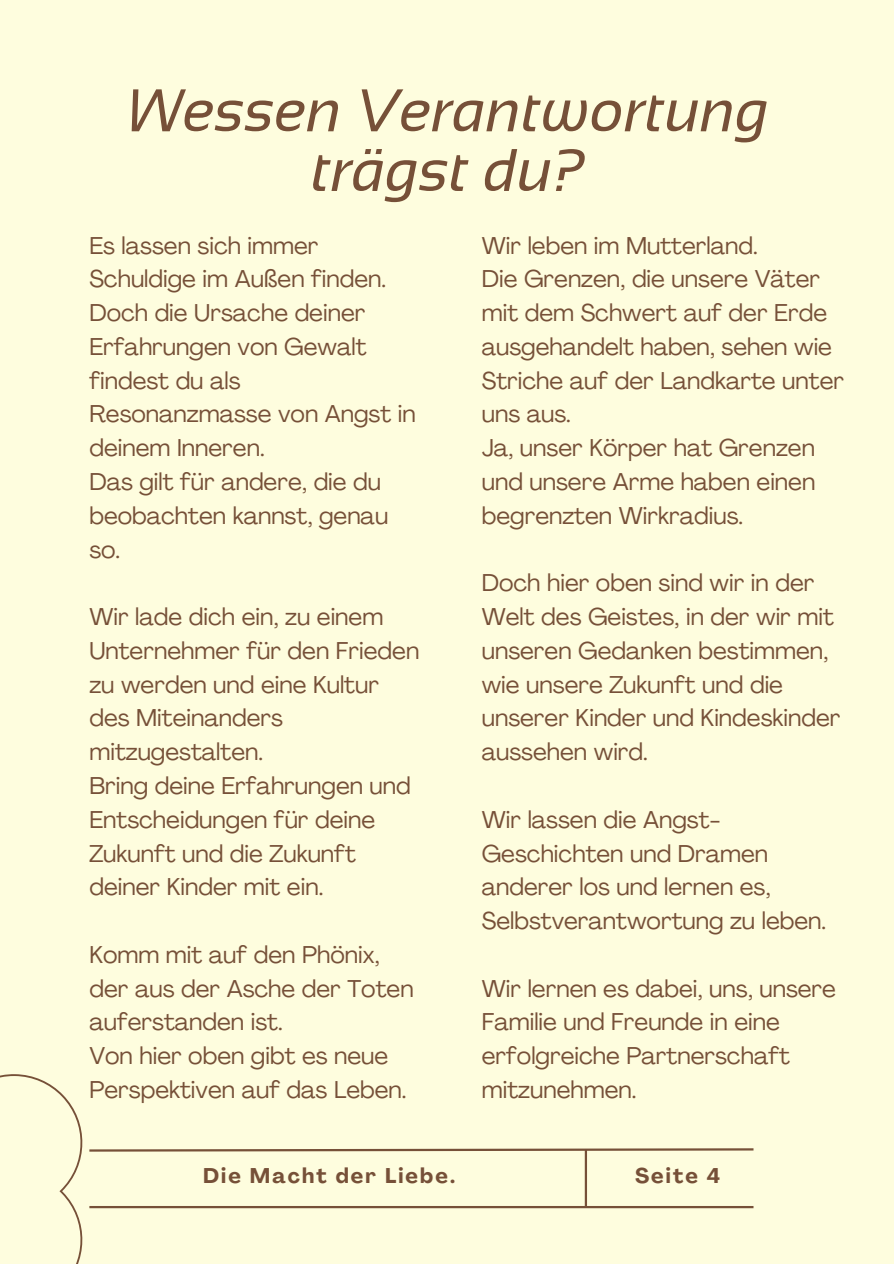
<style>
.page{position:relative;width:894px;height:1264px;background:#fff}
.page>*{position:absolute;margin:0;border:0;box-sizing:border-box;transform-origin:0 0}
.t1{font:italic 60px/59.7px "Sansation";color:#765038;text-align:center}
.t2{font:24px/33.8px "Agrandir";color:#765038}
.t3{font:700 21px "Agrandir";letter-spacing:.1em;color:#765038}
</style>
<div class="page">
<div style="left:0;top:0;width:893px;height:1263px;background:#fefdde"></div>
<svg style="left:0;top:1074px;width:754px;height:189px"></svg>
<hr style="left:89px;top:1205px;width:664px;height:3px;background:#765038">
<h2 class="t1" style="left:127px;top:81px;width:643px">Wessen Verantwortung trägst du?</h2>
<h2 class="t2" style="left:89px;top:231px;width:328px">Es lassen sich immer<br>Schuldige im Außen finden.<br>Doch die Ursache deiner<br>Erfahrungen von Gewalt findest du als<br>Resonanzmasse von Angst in deinem Inneren.<br>Das gilt für andere, die du beobachten kannst, genau so.</h2>
<h2 class="t2" style="left:481px;top:231px;width:364px">Wir leben im Mutterland.<br>Die Grenzen, die unsere Väter mit dem Schwert auf der Erde ausgehandelt haben, sehen wie<br>Striche auf der Landkarte unter uns aus.<br>Ja, unser Körper hat Grenzen und unsere Arme haben einen begrenzten Wirkradius.</h2>
<h2 class="t2" style="left:89px;top:602px;width:331px">Wir lade dich ein, zu einem<br>Unternehmer für den Frieden zu werden und eine Kultur des Miteinanders mitzugestalten.<br>Bring deine Erfahrungen und<br>Entscheidungen für deine<br>Zukunft und die Zukunft deiner Kinder mit ein.</h2>
<h2 class="t2" style="left:89px;top:940px;width:325px">Komm mit auf den Phönix, der aus der Asche der Toten auferstanden ist.<br>Von hier oben gibt es neue<br>Perspektiven auf das Leben.</h2>
<p class="t3" style="left:203px;top:1167px;width:253px">Die Macht der Liebe.</p>
<h2 class="t2" style="left:481px;top:568px;width:360px">Doch hier oben sind wir in der<br>Welt des Geistes, in der wir mit unseren Gedanken bestimmen, wie unsere Zukunft und die unserer Kinder und Kindeskinder aussehen wird.</h2>
<h2 class="t2" style="left:481px;top:805px;width:346px">Wir lassen die Angst-<br>Geschichten und Dramen anderer los und lernen es,<br>Selbstverantwortung zu leben.</h2>
<p class="t2" style="left:481px;top:973px;width:356px">Wir lernen es dabei, uns, unsere<br>Familie und Freunde in eine erfolgreiche Partnerschaft mitzunehmen.</p>
<h1 class="t3" style="left:635px;top:1167px;width:87px">Seite 4</h1>
</div>
